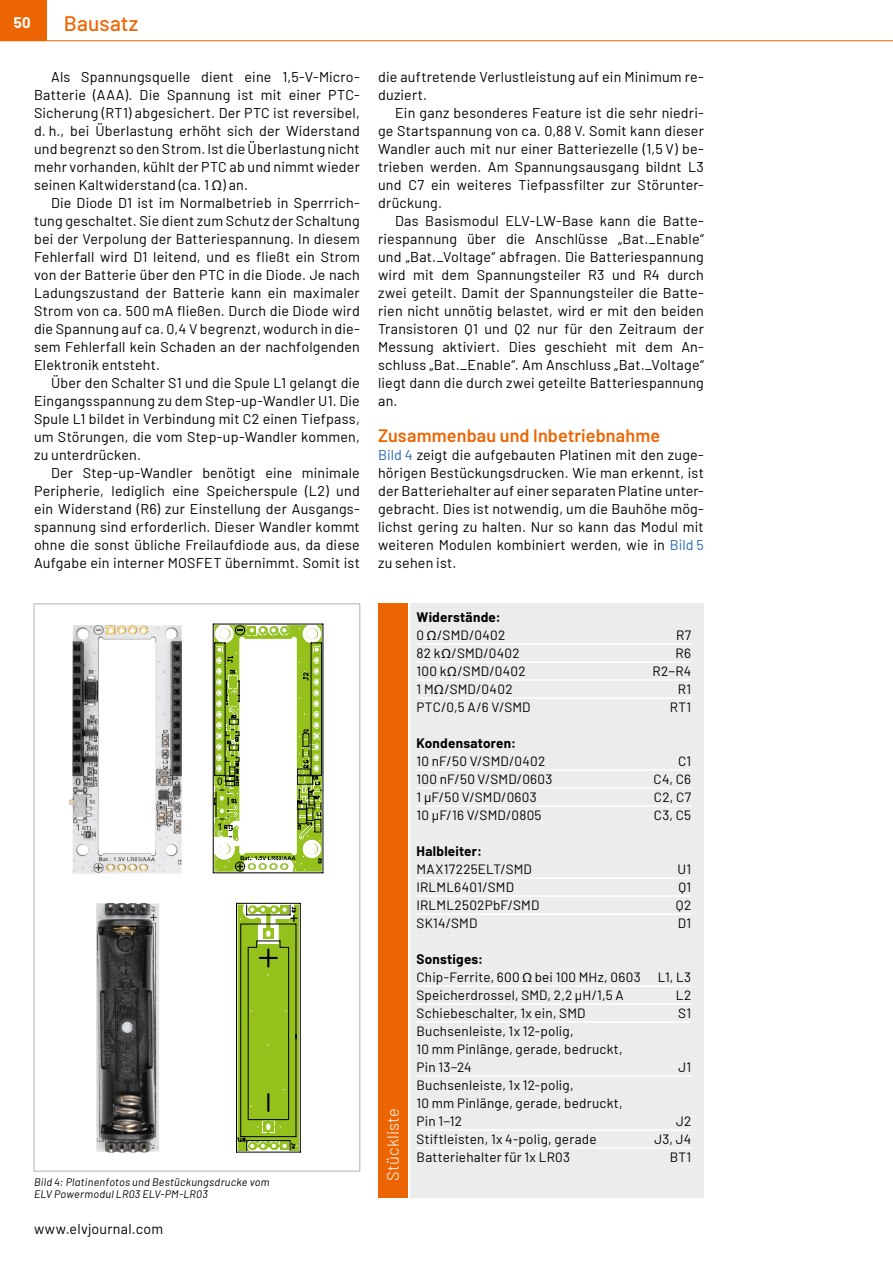
<style>
.page{position:relative;width:893px;height:1263px;background:#fff}
.page>*{position:absolute;margin:0;border:0;box-sizing:border-box;transform-origin:0 0}
.t1{font:500 21px "Barlow";letter-spacing:.01em;color:#ec6502}
.t2{font:600 18px "Barlow";letter-spacing:.005em;color:#ec6502}
.t3{font:300 16.5px "Barlow";letter-spacing:.005em;color:#fff}
.t4{font:700 15px "Barlow";color:#fff}
.t5{font:14.25px/18px "Barlow";letter-spacing:.015em;color:#000;text-align:justify}
.t6{font:13.5px/18px "Barlow";letter-spacing:.015em;color:#000}
.t7{font:700 13.5px/18px "Barlow";letter-spacing:.02em;color:#000}
.t8{font:italic 10.8px/12.5px "Barlow";letter-spacing:.02em;color:#000}
.s1{font-family:"Myriad Pro"}
.s2{color:#2769b2}
.s3{font-weight:400}
.s4{font-family:"Myriad Pro";font-weight:400}
.s5{font-weight:700}
</style>
<div class="page">
<div style="left:0;top:0;width:47px;height:40px;background:#ec6502"></div>
<hr style="left:0;top:40px;width:893px;height:1px;background:#ec6502">
<div style="left:410px;top:604px;width:294px;height:594px;background:#ececed"></div>
<div style="left:378px;top:604px;width:30px;height:594px;background:#ec6502"></div>
<hr style="left:417px;top:643px;width:274px;height:2px;background:#fff">
<hr style="left:417px;top:661px;width:274px;height:2px;background:#fff">
<hr style="left:417px;top:679px;width:274px;height:2px;background:#fff">
<hr style="left:417px;top:697px;width:274px;height:2px;background:#fff">
<hr style="left:417px;top:769px;width:274px;height:2px;background:#fff">
<hr style="left:417px;top:787px;width:274px;height:2px;background:#fff">
<hr style="left:417px;top:805px;width:274px;height:2px;background:#fff">
<hr style="left:417px;top:877px;width:274px;height:2px;background:#fff">
<hr style="left:417px;top:895px;width:274px;height:2px;background:#fff">
<hr style="left:417px;top:913px;width:274px;height:2px;background:#fff">
<hr style="left:417px;top:985px;width:274px;height:2px;background:#fff">
<hr style="left:417px;top:1003px;width:274px;height:2px;background:#fff">
<hr style="left:417px;top:1021px;width:274px;height:2px;background:#fff">
<hr style="left:417px;top:1075px;width:274px;height:2px;background:#fff">
<hr style="left:417px;top:1129px;width:274px;height:2px;background:#fff">
<hr style="left:417px;top:1147px;width:274px;height:2px;background:#fff">
<img style="left:68px;top:625px;width:114px;height:248px">
<img style="left:96px;top:903px;width:63px;height:249px">
<hr style="left:213px;top:872px;width:110px;height:1px;background:#000">
<hr style="left:213px;top:624px;width:110px;height:1px;background:#000">
<svg style="left:213px;top:625px;width:110px;height:247px"></svg>
<hr style="left:236px;top:903px;width:64px;height:1px;background:#000">
<hr style="left:300px;top:903px;width:1px;height:249px;background:#000">
<hr style="left:236px;top:903px;width:1px;height:249px;background:#000">
<hr style="left:236px;top:1152px;width:64px;height:1px;background:#000">
<svg style="left:237px;top:904px;width:62px;height:247px;background:#8eb429"></svg>
<p class="t4" style="left:14px;top:11px;width:18px">50</p>
<h1 class="t1" style="left:64px;top:8px;width:76px">Bausatz</h1>
<p class="t5" style="left:34px;top:67px;width:327px;text-indent:17px">Als Spannungsquelle dient eine 1,5-V-Micro-Batterie (AAA). Die Spannung ist mit einer PTC-Sicherung (RT1) abgesichert. Der PTC ist reversibel, d. h., bei Überlastung erhöht sich der Widerstand und begrenzt so den Strom. Ist die Überlastung nicht mehr vorhanden, kühlt der PTC ab und nimmt wieder seinen Kaltwiderstand (ca. 1 <span class="s1">Ω</span>) an.</p>
<p class="t5" style="left:34px;top:193px;width:327px;text-indent:17px">Die Diode D1 ist im Normalbetrieb in Sperrrich&shy;tung geschaltet. Sie dient zum Schutz der Schaltung bei der Verpolung der Batteriespannung. In diesem Fehlerfall wird D1 leitend, und es fließt ein Strom von der Batterie über den PTC in die Diode. Je nach Ladungszustand der Batterie kann ein maximaler Strom von ca. 500 mA fließen. Durch die Diode wird die Spannung auf ca. 0,4 V begrenzt, wodurch in die&shy;sem Fehlerfall kein Schaden an der nachfolgenden Elektronik entsteht.</p>
<p class="t5" style="left:34px;top:373px;width:327px;text-indent:17px">Über den Schalter S1 und die Spule L1 gelangt die Eingangsspannung zu dem Step-up-Wandler U1. Die Spule L1 bildet in Verbindung mit C2 einen Tiefpass, um Störungen, die vom Step-up-Wandler kommen, zu unterdrücken.</p>
<p class="t5" style="left:34px;top:462px;width:327px;text-indent:17px">Der Step-up-Wandler benötigt eine minimale Peripherie, lediglich eine Speicherspule (L2) und ein Widerstand (R6) zur Einstellung der Ausgangs&shy;spannung sind erforderlich. Dieser Wandler kommt ohne die sonst übliche Freilaufdiode aus, da diese Aufgabe ein interner MOSFET übernimmt. Somit ist</p>
<p class="t8" style="left:34px;top:1174px;width:237px">Bild 4: Platinenfotos und Bestückungsdrucke vom<br>ELV Powermodul LR03 ELV-PM-LR03</p>
<p class="t5" style="left:34px;top:1219px;width:131px">www.elvjournal.com</p>
<p class="t5" style="left:378px;top:67px;width:327px">die auftretende Verlustleistung auf ein Minimum re&shy;duziert.</p>
<p class="t5" style="left:378px;top:103px;width:327px;text-indent:17px">Ein ganz besonderes Feature ist die sehr niedri&shy;ge Startspannung von ca. 0,88 V. Somit kann dieser Wandler auch mit nur einer Batteriezelle (1,5 V) be&shy;trieben werden. Am Spannungsausgang bildnt L3 und C7 ein weiteres Tiefpassfilter zur Störunter&shy;drückung.</p>
<p class="t5" style="left:378px;top:211px;width:327px;text-indent:17px">Das Basismodul ELV-LW-Base kann die Batte&shy;riespannung über die Anschlüsse „Bat._Enable“ und „Bat._Voltage“ abfragen. Die Batteriespannung wird mit dem Spannungsteiler R3 und R4 durch zwei geteilt. Damit der Spannungsteiler die Batte&shy;rien nicht unnötig belastet, wird er mit den beiden Transistoren Q1 und Q2 nur für den Zeitraum der Messung aktiviert. Dies geschieht mit dem An&shy;schluss „Bat._Enable“. Am Anschluss „Bat._Voltage“ liegt dann die durch zwei geteilte Batteriespannung an.</p>
<p class="t2" style="left:378px;top:422px;width:284px">Zusammenbau und Inbetriebnahme</p>
<p class="t5" style="left:378px;top:445px;width:327px"><span class="s2">Bild 4</span> zeigt die aufgebauten Platinen mit den zuge&shy;hörigen Bestückungsdrucken. Wie man erkennt, ist der Batteriehalter auf einer separaten Platine unter&shy;gebracht. Dies ist notwendig, um die Bauhöhe mög&shy;lichst gering zu halten. Nur so kann das Modul mit weiteren Modulen kombiniert werden, wie in <span class="s2">Bild 5 </span>zu sehen ist.</p>
<p class="t7" style="left:417px;top:607px;width:90px">Widerstände:<br><span class="s3">0</span> <span class="s4">Ω</span><span class="s3">/SMD/0402</span></p>
<p class="t6" style="left:676px;top:625px;width:17px">R7</p>
<p class="t6" style="left:417px;top:643px;width:105px">82 k<span class="s1">Ω</span>/SMD/0402</p>
<p class="t6" style="left:676px;top:643px;width:17px">R6</p>
<p class="t6" style="left:417px;top:661px;width:111px">100 k<span class="s1">Ω</span>/SMD/0402</p>
<p class="t6" style="left:653px;top:661px;width:40px">R2−R4</p>
<p class="t6" style="left:417px;top:679px;width:97px">1 M<span class="s1">Ω</span>/SMD/0402</p>
<p class="t6" style="left:678px;top:679px;width:15px">R1</p>
<p class="t6" style="left:417px;top:697px;width:116px">PTC/0,5 A/6 V/SMD</p>
<p class="t6" style="left:670px;top:697px;width:23px">RT1</p>
<p class="t7" style="left:417px;top:733px;width:101px">Kondensatoren:</p>
<p class="t6" style="left:417px;top:751px;width:130px">10 nF/50 V/SMD/0402</p>
<p class="t6" style="left:678px;top:751px;width:15px">C1</p>
<p class="t6" style="left:417px;top:769px;width:137px">100 nF/50 V/SMD/0603</p>
<p class="t6" style="left:653px;top:769px;width:39px">C4, C6</p>
<p class="t6" style="left:417px;top:787px;width:122px">1 µF/50 V/SMD/0603</p>
<p class="t6" style="left:654px;top:787px;width:39px">C2, C7</p>
<p class="t6" style="left:417px;top:805px;width:126px">10 µF/16 V/SMD/0805</p>
<p class="t6" style="left:654px;top:805px;width:39px">C3, C5</p>
<p class="t7" style="left:417px;top:841px;width:67px">Halbleiter:</p>
<p class="t6" style="left:417px;top:859px;width:117px">MAX17225ELT/SMD</p>
<p class="t6" style="left:677px;top:859px;width:15px">U1</p>
<p class="t6" style="left:417px;top:877px;width:99px">IRLML6401/SMD</p>
<p class="t6" style="left:678px;top:877px;width:14px">Q1</p>
<p class="t6" style="left:417px;top:895px;width:124px">IRLML2502PbF/SMD</p>
<p class="t6" style="left:676px;top:895px;width:17px">Q2</p>
<p class="t6" style="left:417px;top:913px;width:62px">SK14/SMD</p>
<p class="t6" style="left:678px;top:913px;width:15px">D1</p>
<p class="t6" style="left:417px;top:949px;width:226px"><span class="s5">Sonstiges:<br></span>Chip-Ferrite, 600 <span class="s1">Ω</span> bei 100 MHz, 0603</p>
<p class="t6" style="left:658px;top:967px;width:35px">L1, L3</p>
<p class="t3" style="left:381px;top:1181px;width:74px;rotate:-90deg">Stückliste</p>
<p class="t6" style="left:417px;top:985px;width:209px">Speicherdrossel, SMD, 2,2 µH/1,5 A</p>
<p class="t6" style="left:676px;top:985px;width:17px">L2</p>
<p class="t6" style="left:417px;top:1003px;width:170px">Schiebeschalter, 1x ein, SMD</p>
<p class="t6" style="left:678px;top:1003px;width:14px">S1</p>
<p class="t6" style="left:417px;top:1021px;width:208px">Buchsenleiste, 1x 12-polig,<br>10 mm Pinlänge, gerade, bedruckt,<br>Pin 13−24</p>
<p class="t6" style="left:678px;top:1057px;width:14px">J1</p>
<p class="t6" style="left:417px;top:1075px;width:208px">Buchsenleiste, 1x 12-polig,<br>10 mm Pinlänge, gerade, bedruckt,<br>Pin 1−12</p>
<p class="t6" style="left:676px;top:1111px;width:17px">J2</p>
<p class="t6" style="left:417px;top:1129px;width:182px">Stiftleisten, 1x 4-polig, gerade</p>
<p class="t6" style="left:654px;top:1129px;width:38px">J3, J4</p>
<p class="t6" style="left:417px;top:1147px;width:155px">Batteriehalter für 1x LR03</p>
<p class="t6" style="left:670px;top:1147px;width:23px">BT1</p>
</div>
